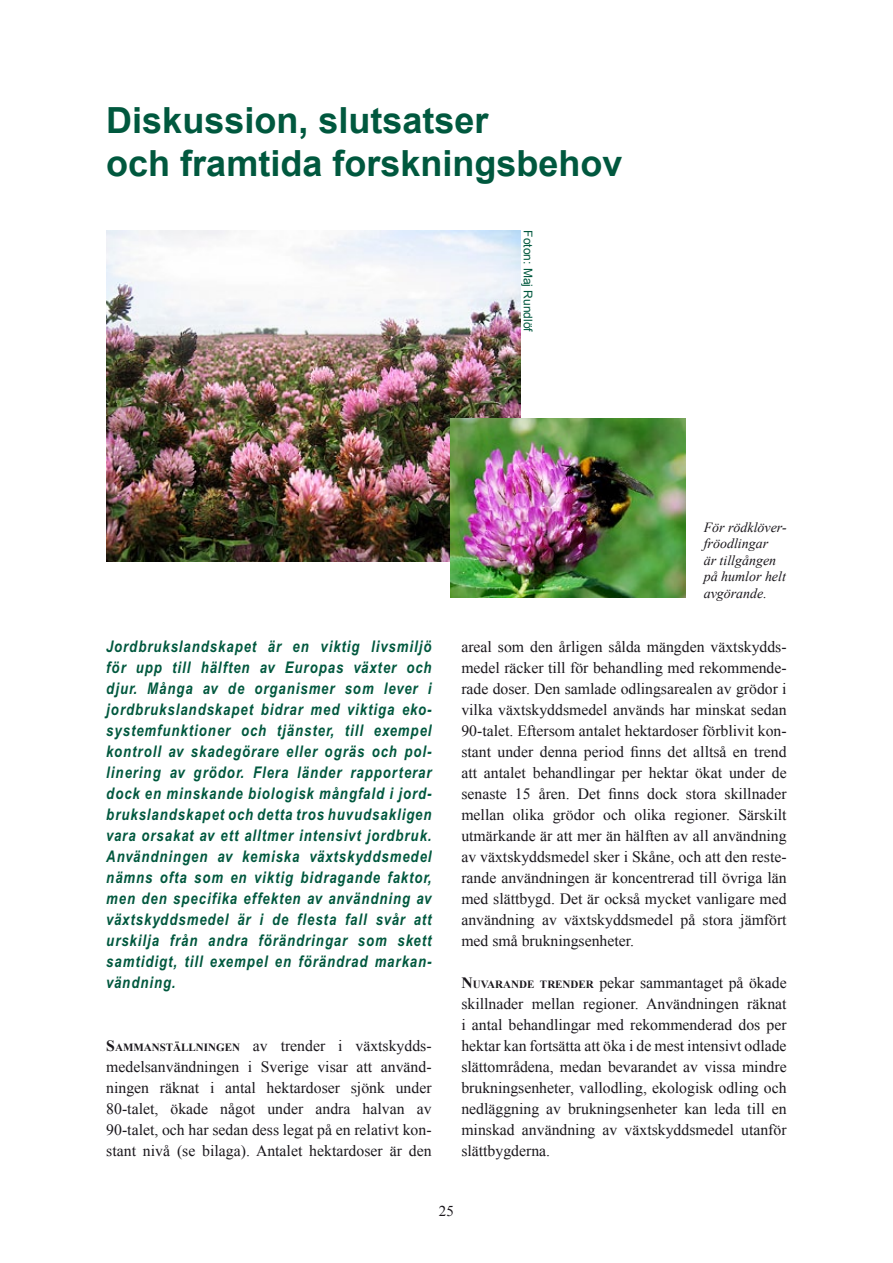
<style>
.page{position:relative;width:893px;height:1263px;background:#fff}
.page>*{position:absolute;margin:0;border:0;box-sizing:border-box;transform-origin:0 0}
.t1{font:700 36px/43.2px "Arial";color:#00583e}
.t2{font:italic 700 16.05px/21px "Arial Narrow MT Std";letter-spacing:.06em;color:#00583e;text-align:justify}
.t3{font:15.75px/21px "Times New Roman";color:#1a171c;text-align:justify}
.t4{font:15px "Times New Roman";color:#1a171c}
.t5{font:italic 13.95px/16.5px "Times New Roman";color:#1a171c}
.t6{font:12px "Arial";color:#00583e}
.s1{font-weight:700}
.s2{font-weight:700;font-size:10.95px}
</style>
<div class="page">
<img style="left:106px;top:230px;width:414px;height:332px">
<img style="left:451px;top:418px;width:235px;height:180px">
<h1 class="t1" style="left:106px;top:99px;width:518px">Diskussion, slutsatser<br>och framtida forskningsbehov</h1>
<p class="t6" style="left:536px;top:230px;width:103px;rotate:90deg">Foton: Maj Rundlöf</p>
<p class="t2" style="left:106px;top:636px;width:327px">Jordbrukslandskapet är en viktig livsmiljö för upp till hälften av Europas växter och djur. Många av de organismer som lever i jordbrukslandskapet bidrar med viktiga eko&shy;systemfunktioner och tjänster, till exempel kontroll av skadegörare eller ogräs och pol&shy;linering av grödor. Flera länder rapporterar dock en minskande biologisk mångfald i jord&shy;brukslandskapet och detta tros huvudsakligen vara orsakat av ett alltmer intensivt jordbruk.<br>Användningen av kemiska växtskyddsmedel nämns ofta som en viktig bidragande faktor, men den specifika effekten av användning av växtskyddsmedel är i de flesta fall svår att urskilja från andra förändringar som skett samtidigt, till exempel en förändrad markan&shy;vändning.</p>
<p class="t3" style="left:106px;top:1035px;width:327px"><span class="s1">S</span><span class="s2">AMMANSTÄLLNINGEN</span> av trender i växtskydds&shy;medelsanvändningen i Sverige visar att använd&shy;ningen räknat i antal hektardoser sjönk under 80-talet, ökade något under andra halvan av 90-talet, och har sedan dess legat på en relativt kon&shy;stant nivå (se bilaga). Antalet hektardoser är den</p>
<p class="t5" style="left:704px;top:519px;width:85px">För rödklöver&shy;fröodlingar<br>är tillgången på humlor helt avgörande.</p>
<p class="t3" style="left:461px;top:636px;width:327px">areal som den årligen sålda mängden växtskydds&shy;medel räcker till för behandling med rekommende&shy;rade doser. Den samlade odlingsarealen av grödor i vilka växtskyddsmedel används har minskat sedan 90-talet. Eftersom antalet hektardoser förblivit kon&shy;stant under denna period finns det alltså en trend att antalet behandlingar per hektar ökat under de senaste 15 åren. Det finns dock stora skillnader mellan olika grödor och olika regioner. Särskilt utmärkande är att mer än hälften av all användning av växtskyddsmedel sker i Skåne, och att den reste&shy;rande användningen är koncentrerad till övriga län med slättbygd. Det är också mycket vanligare med användning av växtskyddsmedel på stora jämfört med små brukningsenheter.</p>
<p class="t3" style="left:461px;top:972px;width:327px"><span class="s1">N</span><span class="s2">UVARANDE TRENDER</span> pekar sammantaget på ökade skillnader mellan regioner. Användningen räknat i antal behandlingar med rekommenderad dos per hektar kan fortsätta att öka i de mest intensivt odlade slättområdena, medan bevarandet av vissa mindre brukningsenheter, vallodling, ekologisk odling och nedläggning av brukningsenheter kan leda till en minskad användning av växtskyddsmedel utanför slättbygderna.</p>
<p class="t4" style="left:439px;top:1201px;width:16px">25</p>
</div>
